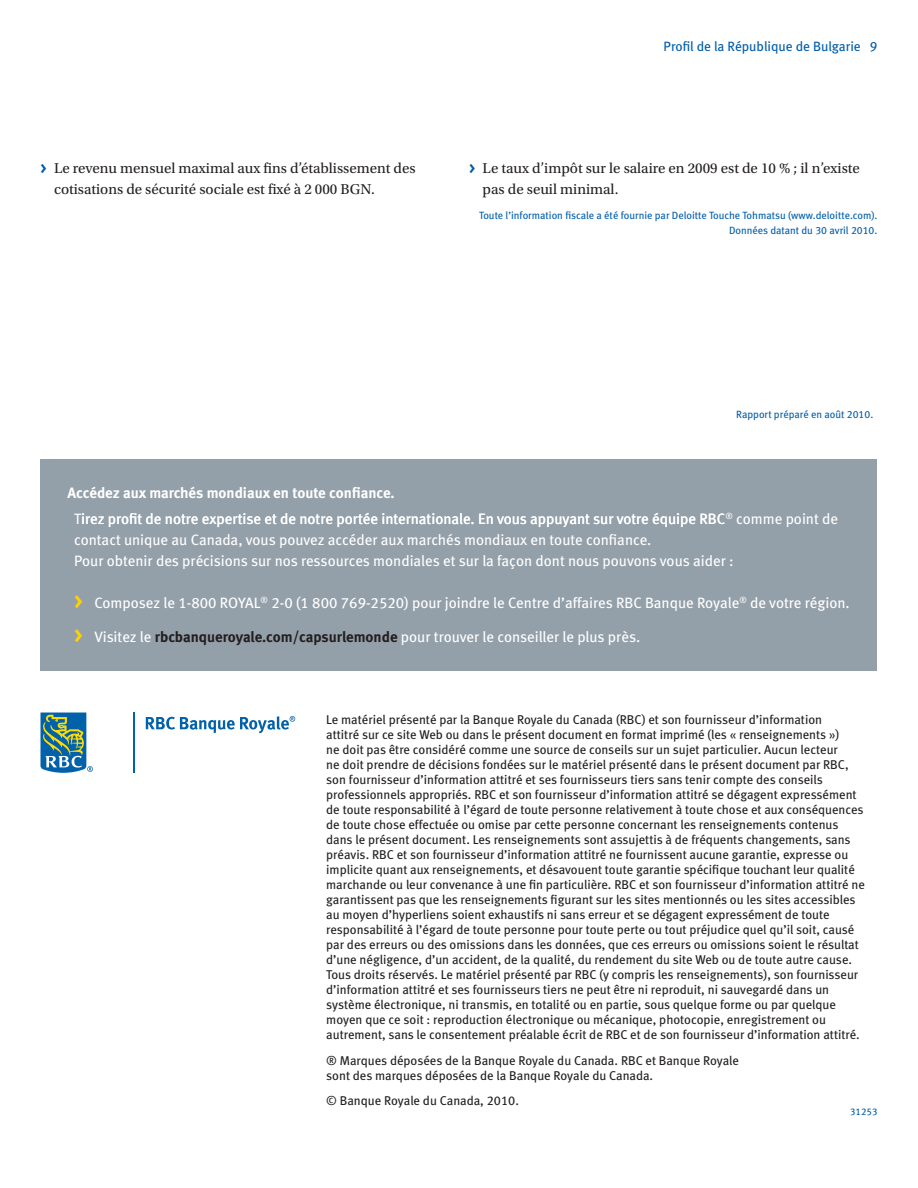
<style>
.page{position:relative;width:918px;height:1188px;background:#fff}
.page>*{position:absolute;margin:0;border:0;box-sizing:border-box;transform-origin:0 0}
.t1{font:21px/34.5px "Meta Bold LF";color:#fed105}
.Heading_5{font:15px/21px "Meta Book LF";color:#fff}
.Bullet_Point{font:15px/21px "Utopia Std";color:#231f20}
.Table_Column_Header{font:15px "Meta Book LF";color:#fff}
.Table_Column_Header-2{font:15px "Meta Bold LF";color:#fff}
.t2{font:15px "Meta Bold LF";color:#015dab}
.t3{font:13.5px "Meta Book LF";color:#015dab}
.Page_footer{font:12.75px/15px "Meta Book LF";color:#231f20}
.Contributor_Credit{font:10.5px/15px "Meta Book LF";color:#015dab;text-align:right}
.Report_date{font:10.5px "Meta Book LF";color:#015dab}
.Form_number{font:9.75px "Meta Book LF";color:#015dab}
.s1{font-family:"Meta Bold LF";color:#231f20}
</style>
<div class="page">
<div style="left:40px;top:459px;width:838px;height:211px;background:#94a0a9"></div>
<hr style="left:133px;top:712px;width:1px;height:61px;background:#0161aa">
<svg style="left:146px;top:716px;width:149px;height:17px"></svg>
<svg style="left:40px;top:713px;width:53px;height:60px"></svg>
<p class="t3" style="left:664px;top:38px;width:199px">Profil de la République de Bulgarie</p>
<p class="t2" style="left:40px;top:158px;width:8px">&gt;</p>
<p class="Bullet_Point" style="left:483px;top:158px;width:377px">Le taux d’impôt sur le salaire en 2009 est de 10 % ; il n’existe pas de seuil minimal.</p>
<p class="Contributor_Credit" style="left:479px;top:208px;width:400px">Toute l’information fiscale a été fournie par Deloitte Touche Tohmatsu (www.deloitte.com).<br>Données datant du 30 avril 2010.</p>
<p class="Bullet_Point" style="left:54px;top:158px;width:363px">Le revenu mensuel maximal aux fins d’établissement des cotisations de sécurité sociale est fixé à 2 000 B GN.</p>
<p class="t2" style="left:469px;top:158px;width:8px">&gt;</p>
<p class="Report_date" style="left:736px;top:408px;width:139px">Rapport préparé en août 2010.</p>
<p class="Table_Column_Header-2" style="left:68px;top:483px;width:329px">Accédez aux marchés mondiaux en toute confiance.</p>
<p class="Heading_5" style="left:74px;top:508px;width:765px">Tirez profit de notre expertise et de notre portée internationale. En vous appuyant sur votre équipe RBC<sup>®</sup> comme point de contact unique au Canada, vous pouvez accéder aux marchés mondiaux en toute confiance.</p>
<p class="Table_Column_Header" style="left:74px;top:552px;width:661px">Pour obtenir des précisions sur nos ressources mondiales et sur la façon dont nous pouvons vous aider :</p>
<p class="Heading_5" style="left:94px;top:592px;width:757px">Composez le 1-800 ROYAL<sup>®</sup> 2-0 (1 800 769-2520) pour joindre le Centre d’affaires RBC Banque Royale<sup>®</sup> de votre région.</p>
<p class="Heading_5" style="left:94px;top:626px;width:547px">Visitez le <span class="s1">rbcbanqueroyale.com/capsurlemonde</span> pour trouver le conseiller le plus près.</p>
<h1 class="t1" style="left:74px;top:583px;width:10px">&gt; &gt;</h1>
<p class="Page_footer" style="left:326px;top:712px;width:540px">Le matériel présenté par la Banque Royale du Canada (RBC) et son fournisseur d’information<br>attitré sur ce site Web ou dans le présent document en format imprimé (les « renseignements »)<br>ne doit pas être considéré comme une source de conseils sur un sujet particulier. Aucun lecteur<br>ne doit prendre de décisions fondées sur le matériel présenté dans le présent document par RBC, son fournisseur d’information attitré et ses fournisseurs tiers sans tenir compte des conseils professionnels appropriés. RBC et son fournisseur d’information attitré se dégagent expressément de toute responsabilité à l’égard de toute personne relativement à toute chose et aux conséquences de toute chose effectuée ou omise par cette personne concernant les renseignements contenus dans le présent document. Les renseignements sont assujettis à de fréquents changements, sans préavis. RBC et son fournisseur d’information attitré ne fournissent aucune garantie, expresse ou implicite quant aux renseignements, et désavouent toute garantie spécifique touchant leur qualité marchande ou leur convenance à une fin particulière. RBC et son fournisseur d’information attitré ne garantissent pas que les renseignements figurant sur les sites mentionnés ou les sites accessibles au moyen d’hyperliens soient exhaustifs ni sans erreur et se dégagent expressément de toute responsabilité à l’égard de toute personne pour toute perte ou tout préjudice quel qu’il soit, causé par des erreurs ou des omissions dans les données, que ces erreurs ou omissions soient le résultat d’une négligence, d’un accident, de la qualité, du rendement du site Web ou de toute autre cause.<br>Tous droits réservés. Le matériel présenté par RBC (y compris les renseignements), son fournisseur d’information attitré et ses fournisseurs tiers ne peut être ni reproduit, ni sauvegardé dans un système électronique, ni transmis, en totalité ou en partie, sous quelque forme ou par quelque moyen que ce soit : reproduction électronique ou mécanique, photocopie, enregistrement ou autrement, sans le consentement préalable écrit de RBC et de son fournisseur d’information attitré.</p>
<p class="Page_footer" style="left:326px;top:1053px;width:414px">® Marques déposées de la Banque Royale du Canada. RBC et Banque Royale sont des marques déposées de la Banque Royale du Canada.</p>
<p class="Page_footer" style="left:326px;top:1093px;width:194px">© Banque Royale du Canada, 2010.</p>
<p class="Form_number" style="left:850px;top:1105px;width:29px">31253</p>
</div>
